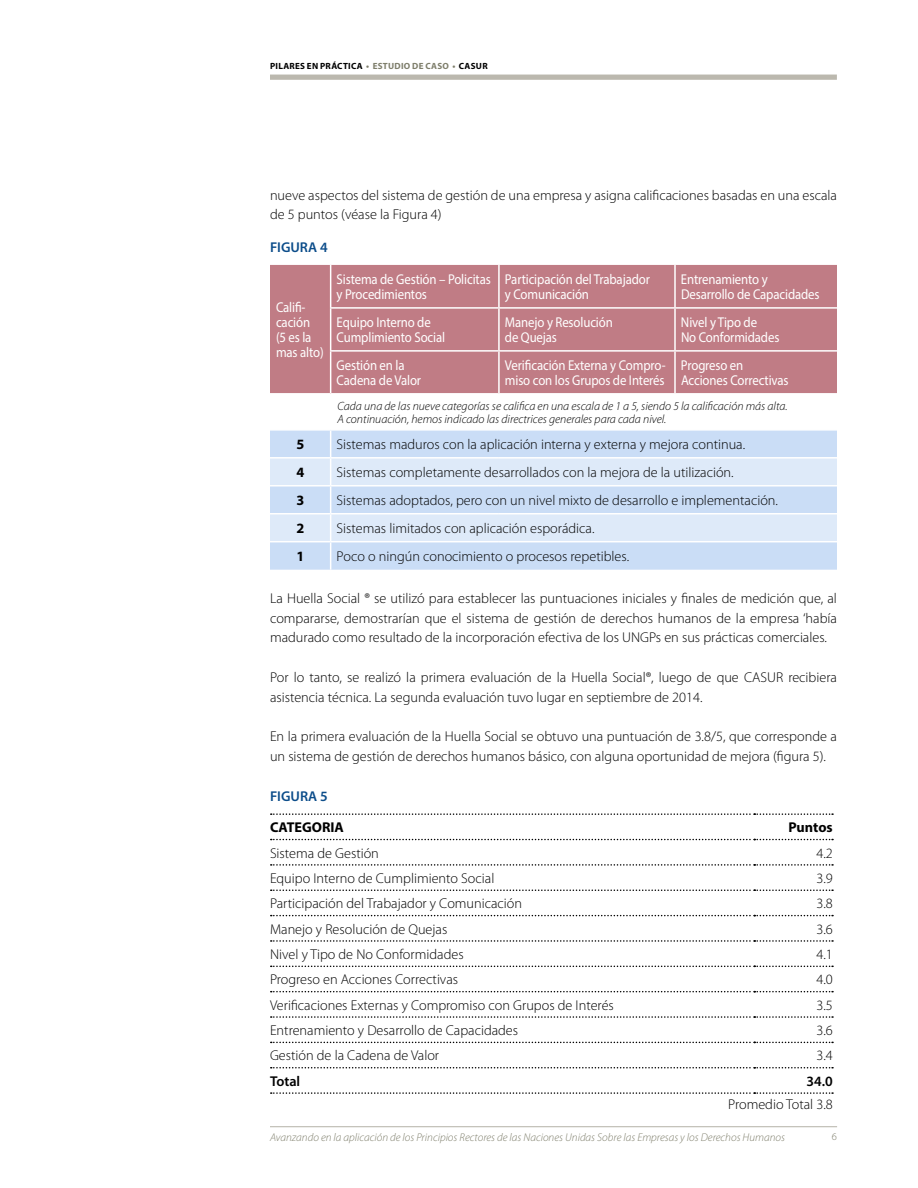
<style>
.page{position:relative;width:918px;height:1188px;background:#fff}
.page>*{position:absolute;margin:0;border:0;box-sizing:border-box;transform-origin:0 0}
.t1{font:300 14.25px/19.5px "Myriad Pro";color:#000}
.t2{font:14.25px/15px "Myriad Pro";letter-spacing:-.01em;color:#fff;scale:.9 1}
.t3{font:700 14.25px "Myriad Pro";color:#000}
.t4{font:600 14.25px "Myriad Pro";color:#0c4d8a}
.t5{font:600 14.25px "Myriad Pro";color:#000}
.t6{font:italic 300 12px/13.5px "Myriad Pro";color:#000}
.t7{font:italic 300 11.25px "Myriad Pro";color:#7e7e6b}
.t8{font:300 10.5px "Myriad Pro";color:#7e7e6b}
.t9{font:700 9px "Myriad Pro";letter-spacing:.035em;color:#000}
.s1{color:#7e7e6b}
</style>
<div class="page">
<div style="left:270px;top:75px;width:567px;height:5px;background:#bbb8ae"></div>
<hr style="left:270px;top:1126px;width:567px;height:1px;background:#b5b2a7">
<div style="left:270px;top:265px;width:567px;height:128px;background:#c07c85"></div>
<div style="left:270px;top:431px;width:567px;height:139px;background:#caddf6"></div>
<svg style="left:270px;top:459px;width:567px;height:82px;background:#d7e5f8"></svg>
<hr style="left:330px;top:265px;width:1px;height:42px;background:#fff">
<hr style="left:498px;top:265px;width:2px;height:42px;background:#fff">
<hr style="left:674px;top:265px;width:2px;height:42px;background:#fff">
<hr style="left:330px;top:307px;width:169px;height:2px;background:#fff">
<hr style="left:330px;top:309px;width:1px;height:41px;background:#fff">
<hr style="left:499px;top:307px;width:176px;height:2px;background:#fff">
<hr style="left:498px;top:309px;width:2px;height:41px;background:#fff">
<hr style="left:675px;top:307px;width:162px;height:2px;background:#fff">
<hr style="left:674px;top:309px;width:2px;height:41px;background:#fff">
<hr style="left:330px;top:350px;width:169px;height:2px;background:#fff">
<hr style="left:330px;top:352px;width:1px;height:41px;background:#fff">
<hr style="left:499px;top:350px;width:176px;height:2px;background:#fff">
<hr style="left:498px;top:352px;width:2px;height:41px;background:#fff">
<hr style="left:675px;top:350px;width:162px;height:2px;background:#fff">
<hr style="left:674px;top:352px;width:2px;height:41px;background:#fff">
<hr style="left:270px;top:457px;width:61px;height:2px;background:#fff">
<hr style="left:331px;top:457px;width:168px;height:2px;background:#fff">
<hr style="left:499px;top:457px;width:176px;height:2px;background:#fff">
<hr style="left:675px;top:457px;width:162px;height:2px;background:#fff">
<hr style="left:270px;top:485px;width:61px;height:2px;background:#fff">
<hr style="left:331px;top:485px;width:168px;height:2px;background:#fff">
<hr style="left:499px;top:485px;width:176px;height:2px;background:#fff">
<hr style="left:675px;top:485px;width:162px;height:2px;background:#fff">
<hr style="left:270px;top:513px;width:61px;height:1px;background:#fff">
<hr style="left:331px;top:513px;width:168px;height:1px;background:#fff">
<hr style="left:499px;top:513px;width:176px;height:1px;background:#fff">
<hr style="left:675px;top:513px;width:162px;height:1px;background:#fff">
<hr style="left:270px;top:541px;width:61px;height:1px;background:#fff">
<hr style="left:331px;top:541px;width:168px;height:1px;background:#fff">
<svg style="left:330px;top:431px;width:1px;height:139px"></svg>
<hr style="left:499px;top:541px;width:176px;height:1px;background:#fff">
<hr style="left:675px;top:541px;width:162px;height:1px;background:#fff">
<svg style="left:271px;top:813px;width:562px;height:2px"></svg>
<svg style="left:271px;top:839px;width:562px;height:1px"></svg>
<svg style="left:271px;top:864px;width:562px;height:2px"></svg>
<svg style="left:271px;top:890px;width:562px;height:1px"></svg>
<svg style="left:271px;top:915px;width:562px;height:1px"></svg>
<svg style="left:271px;top:940px;width:562px;height:2px"></svg>
<svg style="left:271px;top:966px;width:562px;height:1px"></svg>
<svg style="left:271px;top:991px;width:562px;height:1px"></svg>
<svg style="left:271px;top:1016px;width:562px;height:2px"></svg>
<svg style="left:271px;top:1042px;width:562px;height:1px"></svg>
<svg style="left:271px;top:1067px;width:562px;height:2px"></svg>
<svg style="left:271px;top:1092px;width:562px;height:2px"></svg>
<p class="t9" style="left:270px;top:60px;width:219px">PILARES EN PRÁCTICA <span class="s1">• ESTUDIO DE CASO •</span> CASUR</p>
<p class="t1" style="left:270px;top:185px;width:569px">nueve aspectos del sistema de gestión de una empresa y asigna calificaciones basadas en una escala de 5 puntos (véase la Figura 4)</p>
<p class="t4" style="left:270px;top:240px;width:59px">FIGURA 4</p>
<p class="t2" style="left:276px;top:300px;width:54px">Califi&shy;cación (5 es la mas alto)</p>
<p class="t2" style="left:337px;top:272px;width:173px">Sistema de Gestión – Policitas y Procedimientos</p>
<p class="t2" style="left:505px;top:272px;width:163px">Participación del Trabajador y Comunicación</p>
<p class="t2" style="left:681px;top:272px;width:156px">Entrenamiento y<br>Desarrollo de Capacidades</p>
<p class="t2" style="left:337px;top:315px;width:122px">Equipo Interno de<br>Cumplimiento Social</p>
<p class="t2" style="left:505px;top:315px;width:121px">Manejo y Resolución de Quejas</p>
<p class="t2" style="left:681px;top:315px;width:111px">Nivel y Tipo de<br>No Conformidades</p>
<p class="t2" style="left:337px;top:358px;width:95px">Gestión en la<br>Cadena de Valor</p>
<p class="t2" style="left:505px;top:358px;width:180px">Verificación Externa y Compro&shy;miso con los Grupos de Interés</p>
<p class="t2" style="left:681px;top:358px;width:121px">Progreso en<br>Acciones Correctivas</p>
<p class="t6" style="left:338px;top:399px;width:452px">Cada una de las nueve categorías se califica en una escala de 1 a 5, siendo 5 la calificación más alta.<br>A continuación, hemos indicado las directrices generales para cada nivel.</p>
<p class="t3" style="left:296px;top:435px;width:9px">5</p>
<p class="t1" style="left:337px;top:435px;width:410px">Sistemas maduros con la aplicación interna y externa y mejora continua.</p>
<p class="t3" style="left:296px;top:463px;width:9px">4</p>
<p class="t1" style="left:337px;top:463px;width:399px">Sistemas completamente desarrollados con la mejora de la utilización.</p>
<p class="t3" style="left:296px;top:491px;width:9px">3</p>
<p class="t1" style="left:337px;top:491px;width:443px">Sistemas adoptados, pero con un nivel mixto de desarrollo e implementación.</p>
<p class="t3" style="left:296px;top:519px;width:9px">2</p>
<p class="t1" style="left:337px;top:519px;width:259px">Sistemas limitados con aplicación esporádica.</p>
<p class="t3" style="left:296px;top:547px;width:9px">1</p>
<p class="t1" style="left:337px;top:547px;width:294px">Poco o ningún conocimiento o procesos repetibles.</p>
<p class="t1" style="left:270px;top:589px;width:569px;text-align:justify">La Huella Social ® se utilizó para establecer las puntuaciones iniciales y finales de medición que, al compararse, demostrarían que el sistema de gestión de derechos humanos de la empresa ‘había madurado como resultado de la incorporación efectiva de los UNGPs en sus prácticas comerciales.</p>
<p class="t1" style="left:270px;top:668px;width:569px">Por lo tanto, se realizó la primera evaluación de la Huella Social®, luego de que CASUR recibiera asistencia técnica. La segunda evaluación tuvo lugar en septiembre de 2014.</p>
<p class="t1" style="left:270px;top:727px;width:568px">En la primera evaluación de la Huella Social se obtuvo una puntuación de 3.8/5, que corresponde a un sistema de gestión de derechos humanos básico, con alguna oportunidad de mejora (figura 5).</p>
<p class="t4" style="left:270px;top:788px;width:59px">FIGURA 5</p>
<p class="t3" style="left:270px;top:818px;width:76px">CATEGORIA</p>
<p class="t3" style="left:789px;top:818px;width:46px">Puntos</p>
<p class="t1" style="left:270px;top:843px;width:110px">Sistema de Gestión</p>
<p class="t1" style="left:816px;top:843px;width:18px">4.2</p>
<p class="t1" style="left:270px;top:869px;width:226px">Equipo Interno de Cumplimiento Social</p>
<p class="t1" style="left:816px;top:869px;width:18px">3.9</p>
<p class="t1" style="left:270px;top:894px;width:254px">Participación del Trabajador y Comunicación</p>
<p class="t1" style="left:816px;top:894px;width:18px">3.8</p>
<p class="t1" style="left:270px;top:919px;width:179px">Manejo y Resolución de Quejas</p>
<p class="t1" style="left:816px;top:919px;width:18px">3.6</p>
<p class="t1" style="left:270px;top:945px;width:195px">Nivel y Tipo de No Conformidades</p>
<p class="t1" style="left:816px;top:945px;width:18px">4.1</p>
<p class="t1" style="left:270px;top:970px;width:190px">Progreso en Acciones Correctivas</p>
<p class="t1" style="left:816px;top:970px;width:18px">4.0</p>
<p class="t1" style="left:270px;top:995px;width:345px">Verificaciones Externas y Compromiso con Grupos de Interés</p>
<p class="t1" style="left:816px;top:995px;width:18px">3.5</p>
<p class="t1" style="left:270px;top:1021px;width:250px">Entrenamiento y Desarrollo de Capacidades</p>
<p class="t1" style="left:816px;top:1021px;width:18px">3.6</p>
<p class="t1" style="left:270px;top:1046px;width:171px">Gestión de la Cadena de Valor</p>
<p class="t1" style="left:816px;top:1046px;width:18px">3.4</p>
<p class="t5" style="left:270px;top:1073px;width:32px">Total</p>
<p class="t5" style="left:807px;top:1073px;width:28px">34.0</p>
<p class="t1" style="left:728px;top:1095px;width:106px">Promedio Total 3.8</p>
<p class="t7" style="left:270px;top:1130px;width:517px">Avanzando en la aplicación de los Principios Rectores de las Naciones Unidas Sobre las Empresas y los Derechos Humanos</p>
<p class="t8" style="left:832px;top:1130px;width:7px">6</p>
</div>
